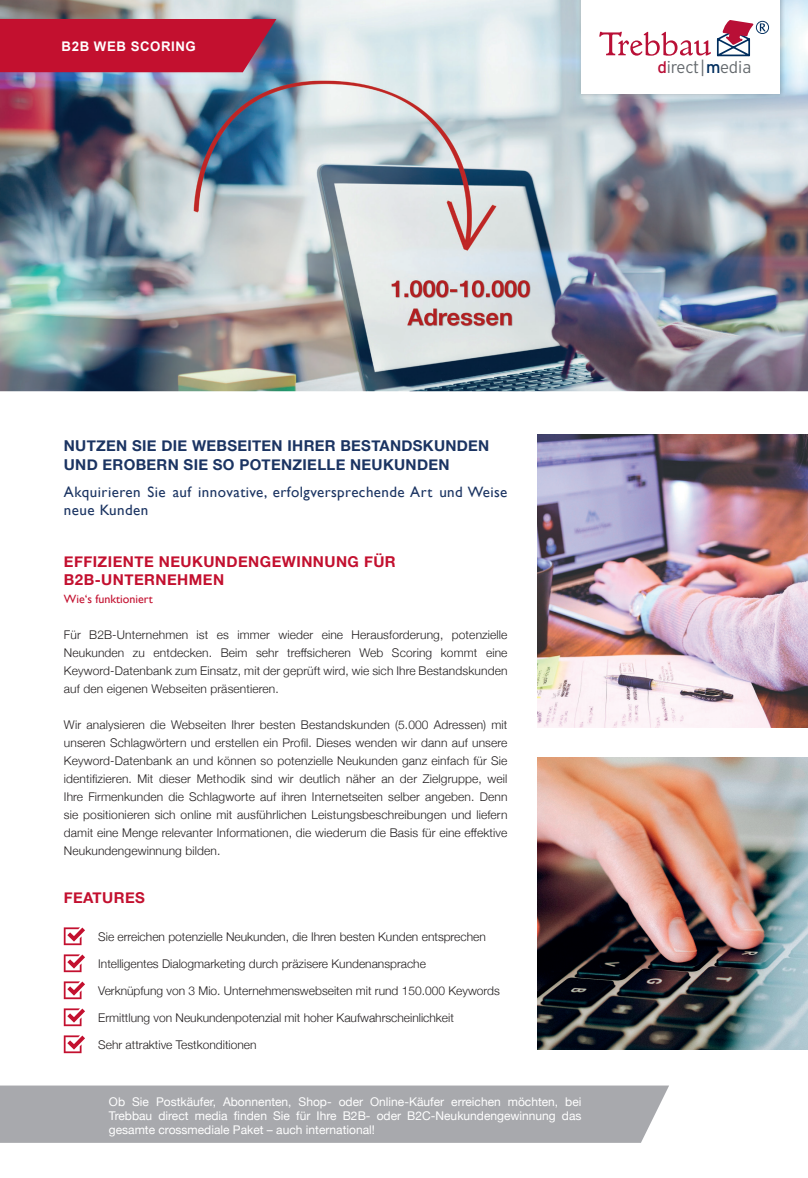
<style>
.page{position:relative;width:808px;height:1178px;background:#fff}
.page>*{position:absolute;margin:0;border:0;box-sizing:border-box;transform-origin:0 0}
.t1{font:300 16.65px "Interstate";color:#64696d}
.t2{font:700 15px/19.5px "Helvetica Neue";letter-spacing:.02em;color:#1b3462}
.t3{font:15px/18px "Gill Sans";letter-spacing:.03em;color:#1b3462}
.t4{font:700 15px/18px "Helvetica Neue";letter-spacing:.03em;color:#c3102f}
.t5{font:700 13.2px "Arial";letter-spacing:.04em;color:#fff}
.t6{font:300 12px/18px "Helvetica Neue";color:#231f20;text-align:justify}
.t7{font:12px/14.4px "Helvetica Neue";color:#fff;text-align:justify}
.t8{font:12px "Gill Sans";color:#c3102f}
.s1{font-weight:400;color:#b90f36}
.s2{font-weight:400;color:#002e5e}
</style>
<div class="page">
<img style="left:0;top:0;width:808px;height:391px">
<img style="left:537px;top:435px;width:271px;height:292px">
<img style="left:537px;top:757px;width:271px;height:293px">
<div style="left:0;top:19px;width:276px;height:53px;background:#c3102f"></div>
<div style="left:0;top:1085px;width:669px;height:58px;background:#a8a9ad"></div>
<img style="left:577px;top:0;width:208px;height:99px">
<div style="left:581px;top:0;width:199px;height:94px;background:#fff"></div>
<svg style="left:599px;top:20px;width:170px;height:36px"></svg>
<svg style="left:64px;top:927px;width:21px;height:18px"></svg>
<svg style="left:64px;top:954px;width:21px;height:18px"></svg>
<svg style="left:64px;top:981px;width:21px;height:18px"></svg>
<svg style="left:64px;top:1008px;width:21px;height:18px"></svg>
<svg style="left:64px;top:1035px;width:21px;height:18px"></svg>
<p class="t5" style="left:62px;top:37px;width:136px">B2B WEB SCORING</p>
<h1 class="t1" style="left:657px;top:58px;width:95px"><span class="s1">d</span>irect | <span class="s2">m</span>edia</h1>
<p class="t2" style="left:64px;top:436px;width:427px">NUTZEN SIE DIE WEBSEITEN IHRER BESTANDSKUNDEN<br>UND EROBERN SIE SO POTENZIELLE NEUKUNDEN</p>
<p class="t3" style="left:64px;top:482px;width:445px">Akquirieren Sie auf innovative, erfolgversprechende Art und Weise neue Kunden</p>
<p class="t4" style="left:64px;top:553px;width:333px">EFFIZIENTE NEUKUNDENGEWINNUNG FÜR<br>B2B-UNTERNEHMEN</p>
<p class="t8" style="left:64px;top:592px;width:90px">Wie‘s funktioniert</p>
<p class="t6" style="left:64px;top:625px;width:445px">Für B2B-Unternehmen ist es immer wieder eine Herausforderung, potenzielle Neukunden zu entdecken. Beim sehr treffsicheren Web Scoring kommt eine Keyword-Datenbank zum Einsatz, mit der geprüft wird, wie sich Ihre Bestandskunden auf den eigenen Webseiten präsentieren.</p>
<p class="t6" style="left:64px;top:715px;width:445px">Wir analysieren die Webseiten Ihrer besten Bestandskunden (5.000 Adressen) mit unseren Schlagwörtern und erstellen ein Profil. Dieses wenden wir dann auf unsere Keyword-Datenbank an und können so potenzielle Neukunden ganz einfach für Sie identifizieren. Mit dieser Methodik sind wir deutlich näher an der Zielgruppe, weil Ihre Firmenkunden die Schlagworte auf ihren Internetseiten selber angeben. Denn sie positionieren sich online mit ausführlichen Leistungsbeschreibungen und liefern damit eine Menge relevanter Informationen, die wiederum die Basis für eine effektive Neukundengewinnung bilden.</p>
<p class="t4" style="left:64px;top:889px;width:83px">FEATURES</p>
<p class="t6" style="left:98px;top:926px;width:389px">Sie erreichen potenzielle Neukunden, die Ihren besten Kunden entsprechen</p>
<p class="t6" style="left:98px;top:953px;width:329px">Intelligentes Dialogmarketing durch präzisere Kundenansprache</p>
<p class="t6" style="left:98px;top:980px;width:403px">Verknüpfung von 3 Mio. Unternehmenswebseiten mit rund 150.000 Keywords</p>
<p class="t6" style="left:98px;top:1007px;width:357px">Ermittlung von Neukundenpotenzial mit hoher Kaufwahrscheinlichkeit</p>
<p class="t6" style="left:98px;top:1034px;width:160px">Sehr attraktive Testkonditionen</p>
<p class="t7" style="left:109px;top:1095px;width:474px">Ob Sie Postkäufer, Abonnenten, Shop- oder Online-Käufer erreichen möchten, bei Trebbau direct media finden Sie für Ihre B2B- oder B2C-Neukundengewinnung das gesamte crossmediale Paket – auch international!</p>
</div>
